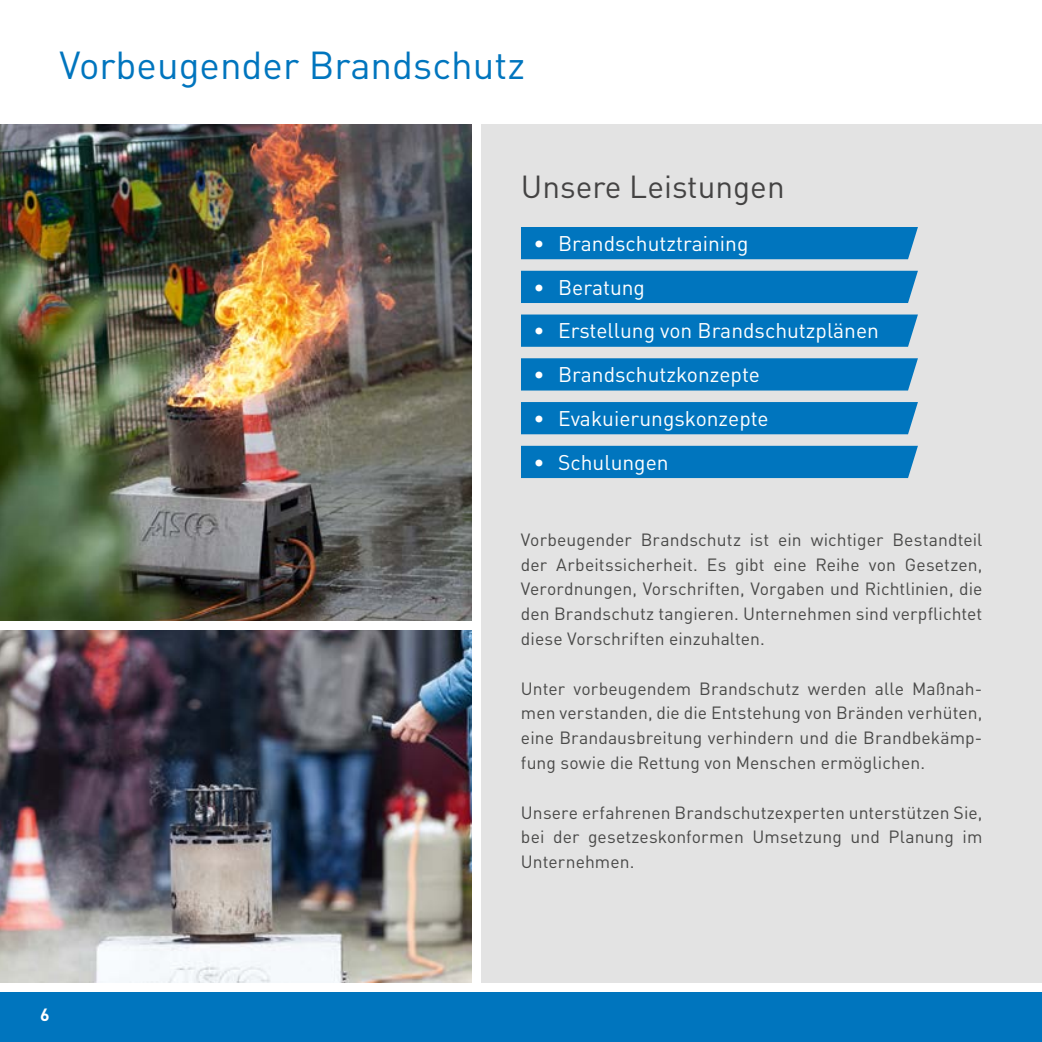
<style>
.page{position:relative;width:1042px;height:1042px;background:#fff}
.page>*{position:absolute;margin:0;border:0;box-sizing:border-box;transform-origin:0 0}
.t1{font:38.5px "DIN Pro";color:#0075be}
.t2{font:31.5px "DIN Pro";color:#444343}
.t3{font:21px "DIN Pro";color:#fff}
.t4{font:17.5px/24.8px "DIN Pro";letter-spacing:.005em;color:#494948;text-align:justify}
.t5{font:700 17.5px "DIN Pro";color:#fff}
</style>
<div class="page">
<div style="left:0;top:992px;width:1042px;height:50px;background:#0075be"></div>
<img style="left:0;top:124px;width:471px;height:496px">
<div style="left:481px;top:124px;width:561px;height:858px;background:#e3e3e3"></div>
<div style="left:521px;top:227px;width:397px;height:32px;background:#0075be"></div>
<div style="left:521px;top:271px;width:397px;height:32px;background:#0075be"></div>
<svg style="left:521px;top:314px;width:397px;height:33px;background:#0778bf"></svg>
<div style="left:521px;top:358px;width:397px;height:32px;background:#0075be"></div>
<div style="left:521px;top:402px;width:397px;height:32px;background:#0075be"></div>
<div style="left:521px;top:446px;width:397px;height:32px;background:#0075be"></div>
<img style="left:0;top:630px;width:471px;height:352px">
<h1 class="t1" style="left:60px;top:39px;width:467px">Vorbeugender Brandschutz</h1>
<h2 class="t2" style="left:521px;top:165px;width:265px">Unsere Leistungen</h2>
<p class="t3" style="left:533px;top:229px;width:216px">• Brandschutztraining</p>
<p class="t3" style="left:533px;top:273px;width:113px">• Beratung</p>
<p class="t3" style="left:533px;top:316px;width:347px">• Erstellung von Brandschutzplänen</p>
<p class="t3" style="left:533px;top:360px;width:228px">• Brandschutzkonzepte</p>
<p class="t3" style="left:533px;top:404px;width:237px">• Evakuierungskonzepte</p>
<p class="t3" style="left:533px;top:448px;width:137px">• Schulungen</p>
<p class="t4" style="left:521px;top:526px;width:463px">Vorbeugender Brandschutz ist ein wichtiger Bestandteil der Arbeitssicherheit. Es gibt eine Reihe von Gesetzen, Verordnungen, Vorschriften, Vorgaben und Richtlinien, die den Brandschutz tangieren. Unternehmen sind verpflichtet diese Vorschriften einzuhalten.</p>
<p class="t4" style="left:521px;top:675px;width:463px">Unter vorbeugendem Brandschutz werden alle Maßnah&shy;men verstanden, die die Entstehung von Bränden verhüten, eine Brandausbreitung verhindern und die Brandbekämp&shy;fung sowie die Rettung von Menschen ermöglichen.</p>
<p class="t4" style="left:521px;top:799px;width:463px">Unsere erfahrenen Brandschutzexperten unterstützen Sie, bei der gesetzeskonformen Umsetzung und Planung im Unternehmen.</p>
<p class="t5" style="left:40px;top:1002px;width:11px">6</p>
</div>
